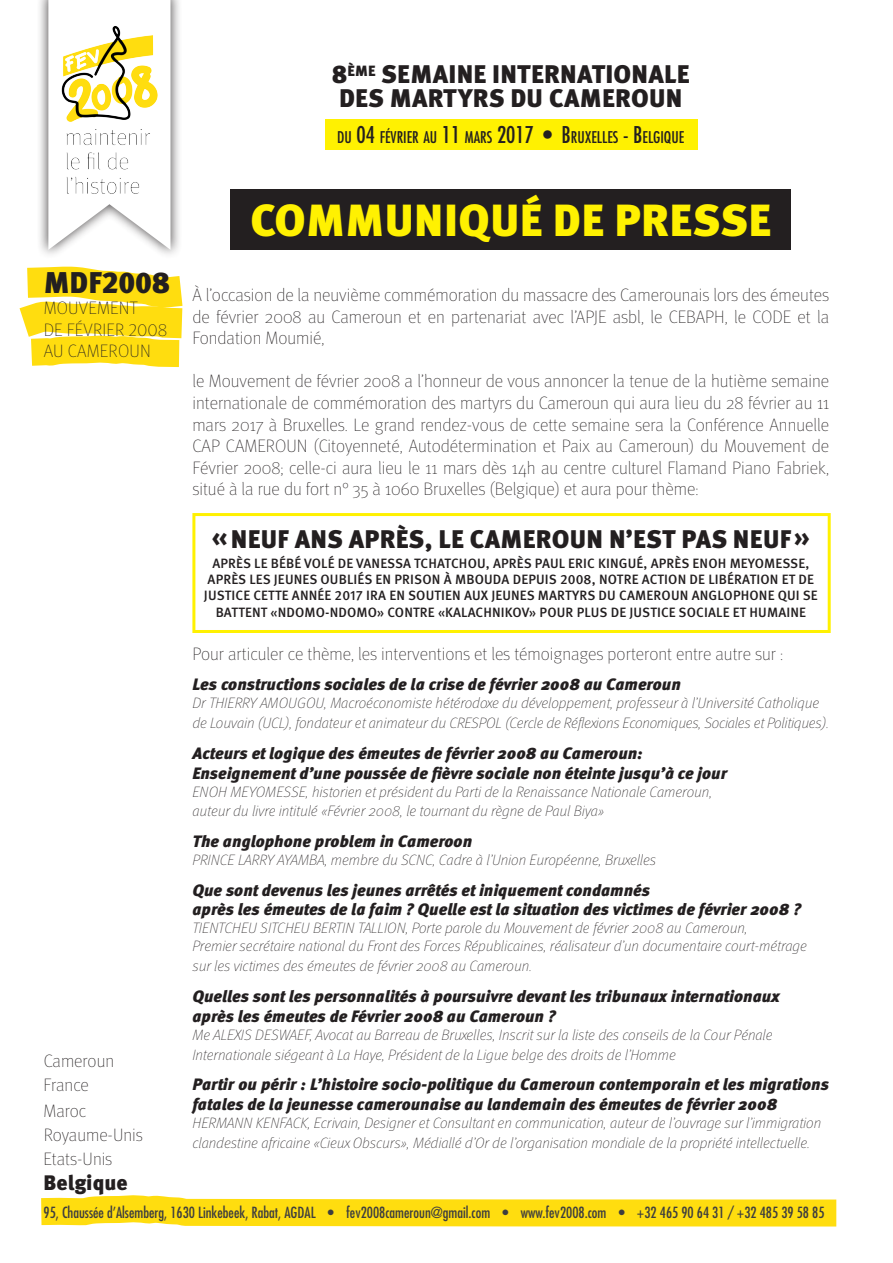
<style>
.page{position:relative;width:893px;height:1263px;background:#fff}
.page>*{position:absolute;margin:0;border:0;box-sizing:border-box;transform-origin:0 0}
.t1{font:900 45px "Meta OT";letter-spacing:.01em;color:#fff101}
.t2{font:900 30px "Meta OT";letter-spacing:-.01em;color:#231f20}
.t3{font:900 25.5px "Meta OT";letter-spacing:.01em;color:#231f20}
.t4{font:900 21px "Meta OT";color:#231f20}
.t5{font:100 18px/21.6px "Meta OT";color:#231f20}
.t6{font:italic 900 16.5px/19.8px "Meta OT";color:#231f20}
.t7{font:condensed 15.75px "Futura LT";color:#231f20}
.t8{font:italic 100 15px/19.8px "Meta OT";color:#231f20}
.t9{font:condensed 15px "Futura LT";color:#3e3e3f}
.t10{font:500 13.5px/16.2px "Meta OT";letter-spacing:.01em;color:#231f20;text-align:center}
.s1{font-size:22.5px}
</style>
<div class="page">
<div style="left:325px;top:119px;width:372px;height:31px;background:#fff101"></div>
<div style="left:192px;top:513px;width:639px;height:120px;border:3px solid #fff101"></div>
<div style="left:230px;top:189px;width:561px;height:60px;background:#231f20"></div>
<svg style="left:41px;top:1195px;width:796px;height:32px;background:#ffe234"></svg>
<svg style="left:19px;top:0;width:164px;height:368px"></svg>
<img style="left:58px;top:22px;width:102px;height:178px">
<p class="t3" style="left:332px;top:59px;width:360px">8<sup>ÈME</sup> SEMAINE INTERNATIONALE</p>
<p class="t3" style="left:339px;top:83px;width:345px">DES MARTYRS DU CAMEROUN</p>
<p class="t7" style="left:337px;top:127px;width:348px">DU <span class="s1">04</span> FÉVRIER AU <span class="s1">11</span> MARS <span class="s1">2017 • B</span>RUXELLES <span class="s1">- B</span>ELGIQUE</p>
<p class="t1" style="left:250px;top:193px;width:522px">COMMUNIQUÉ DE PRESSE</p>
<h2 class="t2" style="left:44px;top:264px;width:128px">MDF2008</h2>
<p class="t5" style="left:44px;top:298px;width:125px">MOUVEMENT<br>DE FÉVRIER 2008<br>AU CAMEROUN</p>
<p class="t5" style="left:192px;top:284px;width:638px;text-align:justify">À l’occasion de la neuvième commémoration du massacre des Camerounais lors des émeutes de février 2008 au Cameroun et en partenariat avec l’APJE asbl, le CEBAPH, le CODE et la Fondation Moumié,</p>
<p class="t5" style="left:192px;top:371px;width:638px;text-align:justify">le Mouvement de février 2008 a l’honneur de vous annoncer la tenue de la hutième semaine internationale de commémoration des martyrs du Cameroun qui aura lieu du 28 février au 11 mars 2017 à Bruxelles. Le grand rendez-vous de cette semaine sera la Conférence Annuelle CAP CAMEROUN (Citoyenneté, Autodétermination et Paix au Cameroun) du Mouvement de Février 2008; celle-ci aura lieu le 11 mars dès 14h au centre culturel Flamand Piano Fabriek, situé à la rue du fort n° 35 à 1060 Bruxelles (Belgique) et aura pour thème:</p>
<p class="t3" style="left:212px;top:523px;width:599px">«NEUF ANS APRÈS, LE CAMEROUN N’EST PAS NEUF»</p>
<p class="t10" style="left:204px;top:555px;width:615px">APRÈS LE BÉBÉ VOLÉ DE VANESSA TCHATCHOU, APRÈS PAUL ERIC KINGUÉ, APRÈS ENOH MEYOMESSE, APRÈS LES JEUNES OUBLIÉS EN PRISON À MBOUDA DEPUIS 2008, NOTRE ACTION DE LIBÉRATION ET DE JUSTICE CETTE ANNÉE 2017 IRA EN SOUTIEN AUX JEUNES MARTYRS DU CAMEROUN ANGLOPHONE QUI SE BATTENT «NDOMO-NDOMO» CONTRE «KALACHNIKOV» POUR PLUS DE JUSTICE SOCIALE ET HUMAINE</p>
<p class="t5" style="left:192px;top:643px;width:592px">Pour articuler ce thème, les interventions et les témoignages porteront entre autre sur :</p>
<p class="t6" style="left:192px;top:675px;width:490px">Les constructions sociales de la crise de février 2008 au Cameroun</p>
<p class="t8" style="left:192px;top:694px;width:638px">Dr THIERRY AMOUGOU, Macroéconomiste hétérodoxe du développement, professeur à l’Université Catholique de Louvain (UCL), fondateur et animateur du CRESPOL (Cercle de Réflexions Economiques, Sociales et Politiques).</p>
<p class="t6" style="left:192px;top:744px;width:452px">Acteurs et logique des émeutes de février 2008 au Cameroun:</p>
<p class="t6" style="left:192px;top:764px;width:536px">Enseignement d’une poussée de fièvre sociale non éteinte jusqu’à ce jour</p>
<p class="t8" style="left:192px;top:782px;width:521px">ENOH MEYOMESSE, historien et président du Parti de la Renaissance Nationale Cameroun,</p>
<p class="t8" style="left:192px;top:802px;width:413px">auteur du livre intitulé «Février 2008, le tournant du règne de Paul Biya»</p>
<p class="t6" style="left:192px;top:832px;width:281px">The anglophone problem in Cameroon</p>
<p class="t8" style="left:192px;top:850px;width:465px">PRINCE LARRY AYAMBA, membre du SCNC, Cadre à l’Union Européenne, Bruxelles</p>
<p class="t6" style="left:192px;top:881px;width:459px">Que sont devenus les jeunes arrêtés et iniquement condamnés</p>
<p class="t6" style="left:192px;top:900px;width:610px">après les émeutes de la faim ? Quelle est la situation des victimes de février 2008 ?</p>
<p class="t8" style="left:192px;top:919px;width:557px">TIENTCHEU SITCHEU BERTIN TALLION, Porte parole du Mouvement de février 2008 au Cameroun,</p>
<p class="t8" style="left:192px;top:937px;width:616px">Premier secrétaire national du Front des Forces Républicaines, réalisateur d’un documentaire court-métrage</p>
<p class="t8" style="left:192px;top:957px;width:341px">sur les victimes des émeutes de février 2008 au Cameroun.</p>
<p class="t6" style="left:192px;top:987px;width:589px">Quelles sont les personnalités à poursuivre devant les tribunaux internationaux</p>
<p class="t6" style="left:192px;top:1007px;width:365px">après les émeutes de Février 2008 au Cameroun ?</p>
<p class="t8" style="left:192px;top:1025px;width:582px">Me ALEXIS DESWAEF, Avocat au Barreau de Bruxelles, Inscrit sur la liste des conseils de la Cour Pénale<br>Internationale siégeant à La Haye, Président de la Ligue belge des droits de l’Homme</p>
<p class="t6" style="left:192px;top:1075px;width:638px">Partir ou périr : L’histoire socio-politique du Cameroun contemporain et les migrations fatales de la jeunesse camerounaise au landemain des émeutes de février 2008</p>
<p class="t8" style="left:192px;top:1113px;width:630px">HERMANN KENFACK, Ecrivain, Designer et Consultant en communication, auteur de l’ouvrage sur l’immigration clandestine africaine «Cieux Obscurs», Médiallé d’Or de l’organisation mondiale de la propriété intellectuelle.</p>
<p class="t5" style="left:44px;top:1049px;width:101px;line-height:24.3px">Cameroun<br>France<br>Maroc<br>Royaume-Unis<br>Etats-Unis</p>
<h3 class="t4" style="left:44px;top:1170px;width:86px">Belgique</h3>
<p class="t9" style="left:44px;top:1203px;width:782px">95, Chaussée d’Alsemberg, 1630 Linkebeek, Rabat, AGDAL • fev2008cameroun@gmail.com • www.fev2008.com • +32 465 90 64 31 / +32 485 39 58 85</p>
</div>
